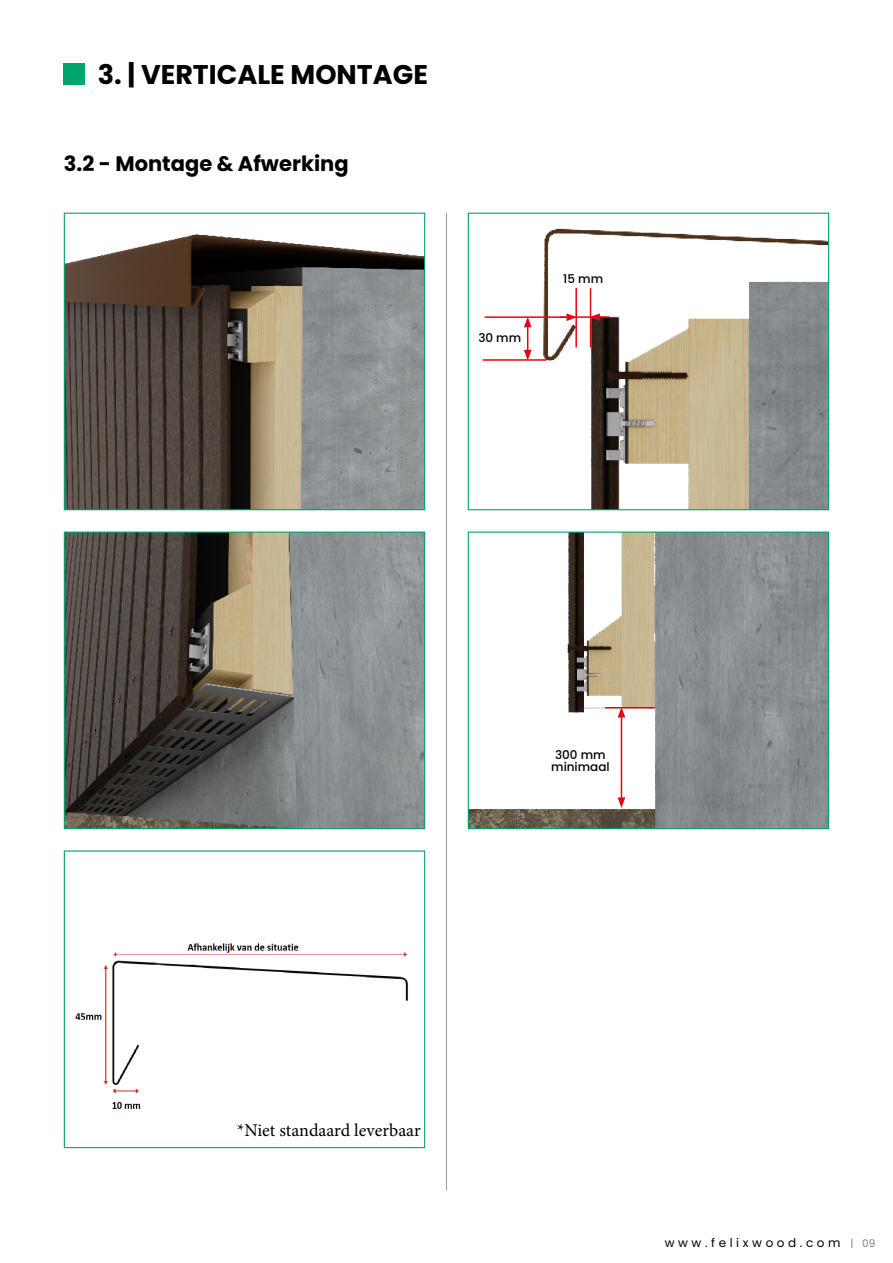
<style>
.page{position:relative;width:893px;height:1263px;background:#fff}
.page>*{position:absolute;margin:0;border:0;box-sizing:border-box;transform-origin:0 0}
.t1{font:700 27px "Poppins";color:#000}
.t2{font:700 21px "Poppins";color:#000}
.t3{font:18px "Minion Pro";color:#000}
.t4{font:500 12px/12px "Poppins";color:#000;text-align:center}
.t5{font:12px "Poppins";letter-spacing:.3em;color:#000}
.s1{font-size:10.5px;color:#8a8076}
</style>
<div class="page">
<div style="left:64px;top:64px;width:21px;height:21px;background:#00a56d"></div>
<img style="left:66px;top:234px;width:357px;height:274px">
<div style="left:64px;top:213px;width:361px;height:297px;border:1px solid #00a56d"></div>
<img style="left:66px;top:533px;width:357px;height:294px">
<div style="left:64px;top:531px;width:361px;height:298px;border:1px solid #00a56d"></div>
<img style="left:470px;top:533px;width:357px;height:294px">
<div style="left:468px;top:531px;width:361px;height:298px;border:1px solid #00a56d"></div>
<img style="left:482px;top:228px;width:345px;height:280px">
<div style="left:468px;top:213px;width:361px;height:297px;border:1px solid #00a56d"></div>
<div style="left:64px;top:850px;width:361px;height:298px;border:1px solid #00a56d"></div>
<hr style="left:446px;top:213px;width:1px;height:978px;background:#9d9d9c">
<hr style="left:575px;top:288px;width:2px;height:59px;background:#e30613">
<hr style="left:590px;top:288px;width:1px;height:59px;background:#e30613">
<hr style="left:483px;top:359px;width:63px;height:2px;background:#e30613">
<hr style="left:485px;top:316px;width:125px;height:2px;background:#e30613">
<svg style="left:560px;top:313px;width:17px;height:8px"></svg>
<svg style="left:589px;top:313px;width:17px;height:8px"></svg>
<svg style="left:524px;top:317px;width:7px;height:43px"></svg>
<hr style="left:605px;top:707px;width:50px;height:1px;background:#e30613">
<hr style="left:621px;top:715px;width:1px;height:85px;background:#e30613">
<svg style="left:618px;top:708px;width:7px;height:9px"></svg>
<svg style="left:618px;top:797px;width:7px;height:11px"></svg>
<img style="left:75px;top:943px;width:333px;height:166px">
<h1 class="t1" style="left:98px;top:59px;width:332px">3. | VERTICALE MONTAGE</h1>
<p class="t2" style="left:64px;top:151px;width:286px">3.2 - Montage &amp; Afwerking</p>
<p class="t4" style="left:478px;top:332px;width:44px">30 mm</p>
<p class="t4" style="left:563px;top:273px;width:41px">15 mm</p>
<p class="t4" style="left:551px;top:749px;width:60px">300 mm minimaal</p>
<p class="t3" style="left:237px;top:1118px;width:185px">*Niet standaard leverbaar</p>
<p class="t5" style="left:665px;top:1236px;width:212px">www.felixwood.com <span class="s1">| 09</span></p>
</div>
